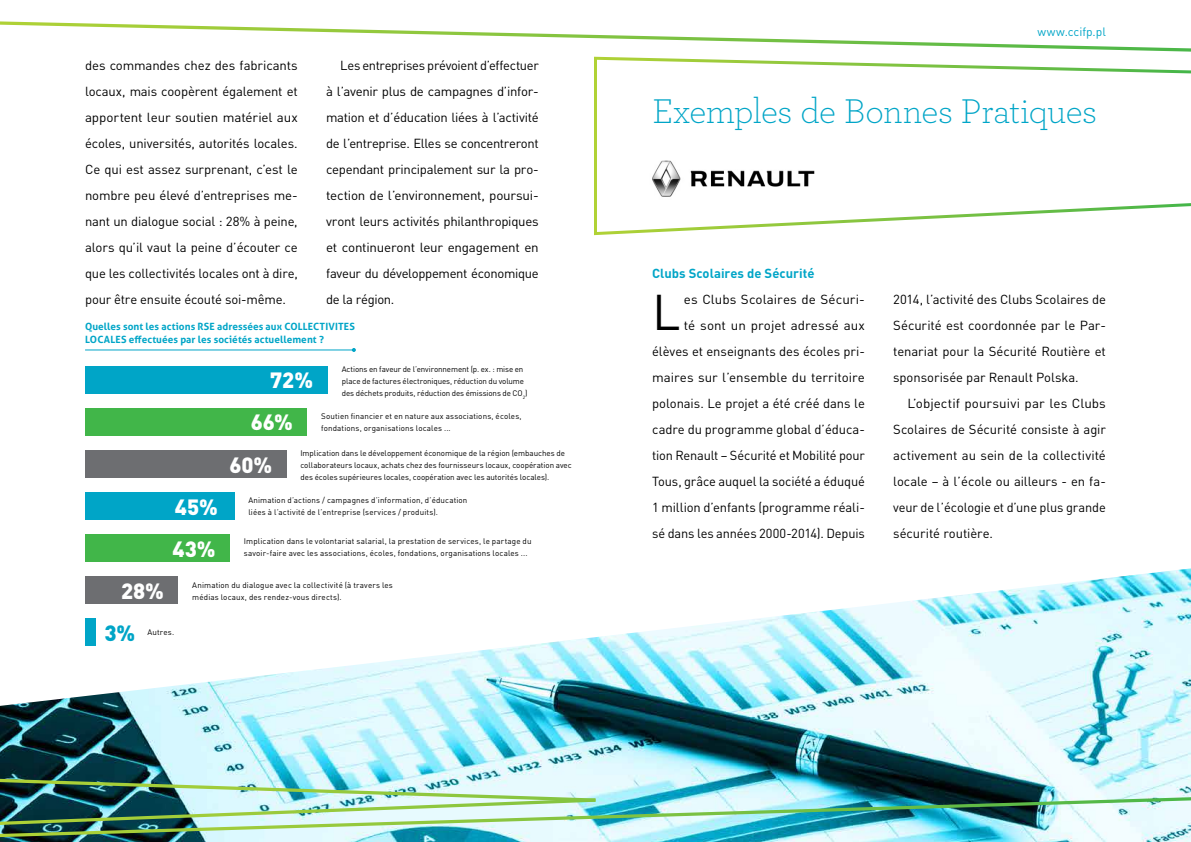
<style>
.page{position:relative;width:1191px;height:842px;background:#fff}
.page>*{position:absolute;margin:0;border:0;box-sizing:border-box;transform-origin:0 0}
.t1{font:49.5px "DIN Pro Regular P Lm";color:#000}
.t2{font:300 36px "Archer";letter-spacing:-.015em;color:#00a5c7}
.t3{font:21.8px "DIN Pro Black P Lm";color:#fff}
.t4{font:21.8px "DIN Pro Black P Lm";color:#00a5c7}
.t5{font:13px/26px "DIN Pro Regular P Lm";letter-spacing:-.01em;color:#000;text-align:justify}
.t6{font:13px "DIN Pro Bold P Lm";color:#00a5c7}
.t7{font:12px "DIN Pro Regular P Lm";color:#00a5c7}
.t8{font:700 10px/13px "Aller";letter-spacing:.01em;color:#00a5c7}
.t9{font:8px/12px "DIN Pro Regular P Lm";letter-spacing:.015em;color:#000}
.t10{font:8px/12px "DIN Pro Regular P Lm";letter-spacing:-.005em;color:#000}
.t11{font:8px/12px "DIN Pro Regular P Lm";letter-spacing:-.015em;color:#000}
</style>
<div class="page">
<img style="left:0;top:568px;width:1191px;height:274px">
<svg style="left:0;top:21px;width:1191px;height:31px"></svg>
<img style="left:0;top:795px;width:1191px;height:43px">
<img style="left:0;top:778px;width:595px;height:49px">
<hr style="left:85px;top:349px;width:269px;height:1px;background:#00a5c7">
<svg style="left:352px;top:348px;width:4px;height:4px"></svg>
<div style="left:85px;top:408px;width:222px;height:28px;background:#41b649"></div>
<div style="left:85px;top:534px;width:145px;height:27px;background:#41b649"></div>
<div style="left:85px;top:492px;width:150px;height:28px;background:#00a5c7"></div>
<div style="left:85px;top:576px;width:93px;height:28px;background:#6d6e71"></div>
<div style="left:85px;top:450px;width:201px;height:28px;background:#6d6e71"></div>
<div style="left:85px;top:366px;width:243px;height:27px;background:#00a5c7"></div>
<div style="left:85px;top:618px;width:11px;height:28px;background:#00a5c7"></div>
<svg style="left:594px;top:56px;width:597px;height:180px"></svg>
<img style="left:646px;top:149px;width:176px;height:56px">
<p class="t5" style="left:85px;top:52px;width:214px">des commandes chez des fabricants locaux, mais coopèrent également et apportent leur soutien matériel aux écoles, universités, autorités locales.<br>Ce qui est assez surprenant, c’est le nombre peu élevé d’entreprises me&shy;nant un dialogue social : 28% à peine, alors qu’il vaut la peine d’écouter ce que les collectivités locales ont à dire, pour être ensuite écouté soi-même.</p>
<p class="t5" style="left:326px;top:52px;width:214px;text-indent:14px">Les entreprises prévoient d’effectuer à l’avenir plus de campagnes d’infor&shy;mation et d’éducation liées à l’activité de l’entreprise. Elles se concentreront cependant principalement sur la pro&shy;tection de l’environnement, poursui&shy;vront leurs activités philanthropiques et continueront leur engagement en faveur du développement économique de la région.</p>
<p class="t8" style="left:85px;top:320px;width:271px">Quelles sont les actions RSE adressées aux COLLECTIVITES<br>LOCALES effectuées par les sociétés actuellement ?</p>
<h3 class="t3" style="left:270px;top:366px;width:44px">72%</h3>
<h3 class="t3" style="left:251px;top:407px;width:44px">66%</h3>
<p class="t11" style="left:342px;top:363px;width:187px">Actions en faveur de l’environnement (p. ex. : mise en place de factures électroniques, réduction du volume des déchets produits, réduction des émissions de CO<sub>2</sub>)</p>
<p class="t9" style="left:321px;top:410px;width:202px">Soutien financier et en nature aux associations, écoles, fondations, organisations locales ...</p>
<h3 class="t3" style="left:121px;top:576px;width:44px">28%</h3>
<h3 class="t3" style="left:175px;top:492px;width:44px">45%</h3>
<h3 class="t3" style="left:172px;top:534px;width:45px">43%</h3>
<h3 class="t3" style="left:229px;top:450px;width:44px">60%</h3>
<p class="t10" style="left:300px;top:446px;width:273px">Implication dans le développement économique de la région (embauches de collaborateurs locaux, achats chez des fournisseurs locaux, coopération avec des écoles supérieures locales, coopération avec les autorités locales).</p>
<p class="t9" style="left:248px;top:494px;width:221px">Animation d’actions / campagnes d’information, d’éducation liées à l’activité de l’entreprise (services / produits).</p>
<p class="t9" style="left:244px;top:535px;width:289px">Implication dans le volontariat salarial, la prestation de services, le partage du savoir-faire avec les associations, écoles, fondations, organisations locales ...</p>
<p class="t9" style="left:192px;top:578px;width:202px">Animation du dialogue avec la collectivité (à travers les médias locaux, des rendez-vous directs).</p>
<h3 class="t4" style="left:104px;top:618px;width:32px">3%</h3>
<p class="t9" style="left:147px;top:626px;width:28px">Autres.</p>
<p class="t7" style="left:1037px;top:24px;width:70px">www.ccifp.pl</p>
<h2 class="t2" style="left:652px;top:87px;width:446px">Exemples de Bonnes Pratiques</h2>
<p class="t6" style="left:652px;top:264px;width:164px">Clubs Scolaires de Sécurité</p>
<h1 class="t1" style="left:652px;top:281px;width:30px">L</h1>
<p class="t5" style="left:652px;top:286px;width:214px;text-align:right">es Clubs Scolaires de Sécuri-<br>té sont un projet adressé aux élèves et enseignants des écoles pri&shy;maires sur l’ensemble du territoire polonais. Le projet a été créé dans le cadre du programme global d’éduca&shy;tion Renault – Sécurité et Mobilité pour Tous, grâce auquel la société a éduqué 1 million d’enfants (programme réali&shy;sé dans les années 2000-2014). Depuis</p>
<p class="t5" style="left:893px;top:286px;width:214px">2014, l’activité des Clubs Scolaires de Sécurité est coordonnée par le Par&shy;tenariat pour la Sécurité Routière et sponsorisée par Renault Polska.</p>
<p class="t5" style="left:893px;top:390px;width:214px;text-indent:14px">L’objectif poursuivi par les Clubs Scolaires de Sécurité consiste à agir activement au sein de la collectivité locale – à l’école ou ailleurs - en fa&shy;veur de l’écologie et d’une plus grande sécurité routière.</p>
</div>
